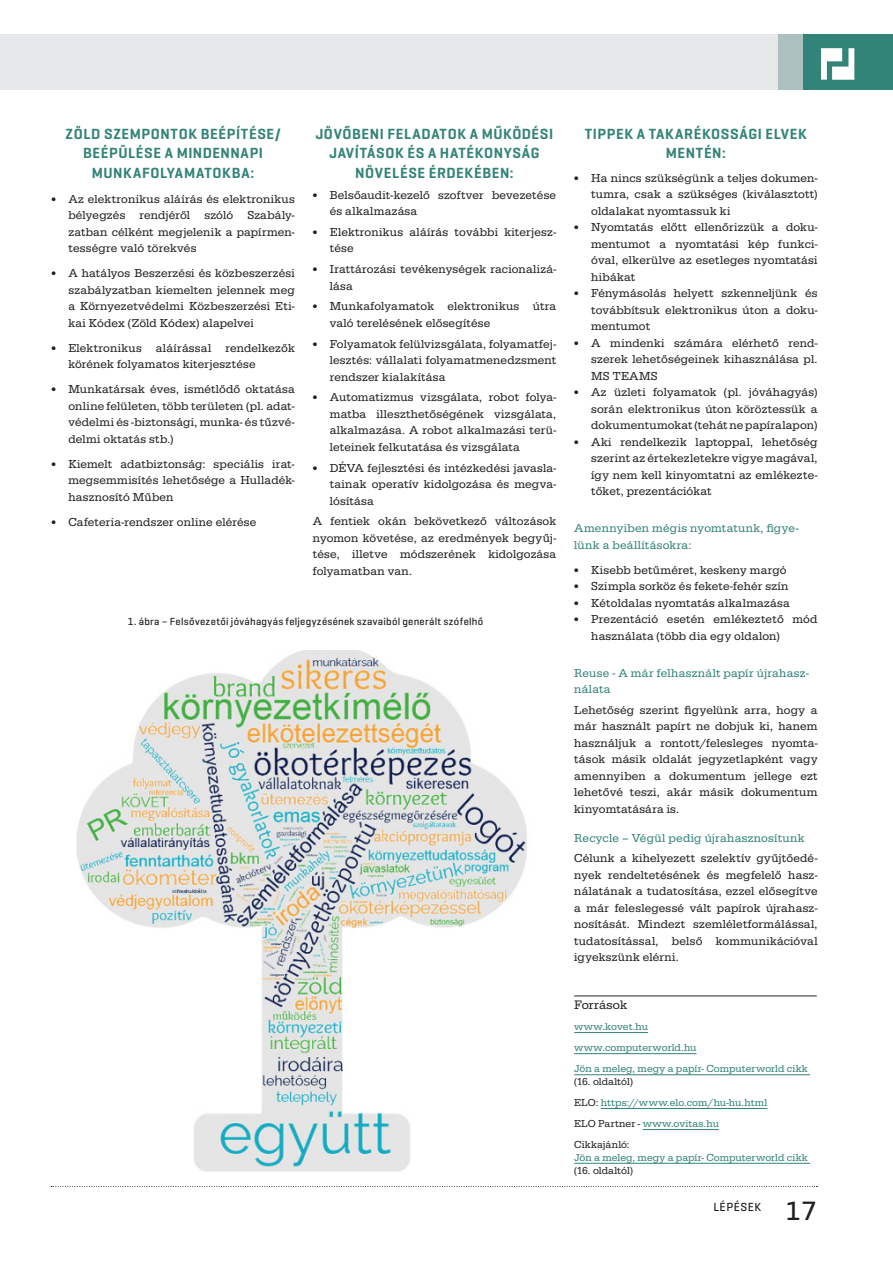
<style>
.page{position:relative;width:893px;height:1263px;background:#fff}
.page>*{position:absolute;margin:0;border:0;box-sizing:border-box;transform-origin:0 0}
.oldaszam{font:500 27px "Geogrotesque";color:#231f20}
.szines_belso_cim_OK{font:600 15px/19.5px "Geogrotesque";letter-spacing:.04em;color:#328378;text-align:center}
.labjegyzet_elso{font:12.75px "Serifa";letter-spacing:.005em;color:#231f20}
.kenyer{font:12px/16.5px "Serifa";letter-spacing:.015em;color:#231f20;text-align:justify}
.szines_alcím_02{font:12px/16.5px "Serifa";letter-spacing:.025em;color:#328378}
.t1{font:500 12px "Geogrotesque";letter-spacing:.04em;color:#231f20}
.labjegyzet{font:10.5px/12.6px "Serifa";letter-spacing:.005em;color:#328378}
.tabla{font:500 10.5px "Geogrotesque";letter-spacing:.03em;color:#231f20}
.s1{font-family:"Geogrotesque";font-weight:300}
.s2{color:#231f20}
</style>
<div class="page">
<div style="left:0;top:34px;width:893px;height:55px;background:#e6e7e9"></div>
<svg style="left:51px;top:1186px;width:766px;height:1px"></svg>
<div style="left:778px;top:34px;width:115px;height:55px;background:#acc1bf"></div>
<div style="left:804px;top:34px;width:89px;height:55px;background:#328378"></div>
<svg style="left:821px;top:48px;width:33px;height:32px"></svg>
<hr style="left:574px;top:995px;width:243px;height:1px;background:#231f20">
<hr style="left:574px;top:1032px;width:74px;height:1px;background:#328378">
<hr style="left:574px;top:1053px;width:122px;height:1px;background:#328378">
<hr style="left:574px;top:1074px;width:236px;height:1px;background:#328378">
<hr style="left:601px;top:1108px;width:166px;height:1px;background:#328378">
<hr style="left:643px;top:1129px;width:76px;height:1px;background:#328378">
<hr style="left:574px;top:1163px;width:236px;height:1px;background:#328378">
<img style="left:76px;top:650px;width:451px;height:522px">
<p class="szines_belso_cim_OK" style="left:66px;top:124px;width:216px">ZÖLD SZEMPONTOK BEÉPÍTÉSE/<br>BEÉPÜLÉSE A MINDENNAPI<br>MUNKAFOLYAMATOKBA:</p>
<p class="kenyer" style="left:68px;top:191px;width:228px;text-indent:-17px"><span class="s1">∫</span> Az elektronikus aláírás és elektronikus bélyegzés rendjéről szóló Szabály&shy;zatban célként megjelenik a papírmen&shy;tességre való törekvés</p>
<p class="kenyer" style="left:68px;top:265px;width:228px;text-indent:-17px"><span class="s1">∫</span> A hatályos Beszerzési és közbeszerzési szabályzatban kiemelten jelennek meg a Környezetvédelmi Közbeszerzési Eti&shy;kai Kódex (Zöld Kódex) alapelvei</p>
<p class="kenyer" style="left:68px;top:340px;width:228px;text-indent:-17px"><span class="s1">∫</span> Elektronikus aláírással rendelkezők körének folyamatos kiterjesztése</p>
<p class="kenyer" style="left:68px;top:381px;width:228px;text-indent:-17px"><span class="s1">∫</span> Munkatársak éves, ismétlődő oktatása online felületen, több területen (pl. adat&shy;védelmi és -biztonsági, munka- és tűzvé&shy;delmi oktatás stb.)</p>
<p class="kenyer" style="left:68px;top:456px;width:228px;text-indent:-17px"><span class="s1">∫</span> Kiemelt adatbiztonság: speciális irat&shy;megsemmisítés lehetősége a Hulladék&shy;hasznosító Műben</p>
<p class="kenyer" style="left:51px;top:514px;width:206px"><span class="s1">∫</span> Cafeteria-rendszer online elérése</p>
<p class="szines_belso_cim_OK" style="left:316px;top:124px;width:239px">JÖVŐBENI FELADATOK A MŰKÖDÉSI<br>JAVÍTÁSOK ÉS A HATÉKONYSÁG<br>NÖVELÉSE ÉRDEKÉBEN:</p>
<p class="kenyer" style="left:330px;top:186px;width:228px;text-indent:-17px"><span class="s1">∫</span> Belsőaudit-kezelő szoftver bevezetése és alkalmazása</p>
<p class="kenyer" style="left:330px;top:224px;width:228px;text-indent:-17px"><span class="s1">∫</span> Elektronikus aláírás további kiterjesz&shy;tése</p>
<p class="kenyer" style="left:330px;top:261px;width:228px;text-indent:-17px"><span class="s1">∫</span> Irattározási tevékenységek racionalizá&shy;lása</p>
<p class="kenyer" style="left:330px;top:298px;width:228px;text-indent:-17px"><span class="s1">∫</span> Munkafolyamatok elektronikus útra való terelésének elősegítése</p>
<p class="kenyer" style="left:330px;top:335px;width:228px;text-indent:-17px"><span class="s1">∫</span> Folyamatok felülvizsgálata, folyamatfej&shy;lesztés: vállalati folyamatmenedzsment rendszer kialakítása</p>
<p class="kenyer" style="left:330px;top:389px;width:228px;text-indent:-17px"><span class="s1">∫</span> Automatizmus vizsgálata, robot folya&shy;matba illeszthetőségének vizsgálata, alkalmazása. A robot alkalmazási terü&shy;leteinek felkutatása és vizsgálata</p>
<p class="kenyer" style="left:330px;top:459px;width:228px;text-indent:-17px"><span class="s1">∫</span> DÉVA fejlesztési és intézkedési javasla&shy;tainak operatív kidolgozása és megva&shy;lósítása</p>
<p class="kenyer" style="left:313px;top:513px;width:245px">A fentiek okán bekövetkező változások nyomon követése, az eredmények begyűj&shy;tése, illetve módszerének kidolgozása folyamatban van.</p>
<p class="tabla" style="left:128px;top:615px;width:357px">1. ábra – Felsővezetői jóváhagyás feljegyzésének szavaiból generált szófelhő</p>
<p class="szines_belso_cim_OK" style="left:585px;top:124px;width:224px">TIPPEK A TAKARÉKOSSÁGI ELVEK<br>MENTÉN:</p>
<p class="kenyer" style="left:591px;top:169px;width:228px;text-indent:-17px"><span class="s1">∫</span> Ha nincs szükségünk a teljes dokumen&shy;tumra, csak a szükséges (kiválasztott) oldalakat nyomtassuk ki</p>
<p class="kenyer" style="left:591px;top:219px;width:228px;text-indent:-17px"><span class="s1">∫</span> Nyomtatás előtt ellenőrizzük a doku&shy;mentumot a nyomtatási kép funkci&shy;óval, elkerülve az esetleges nyomtatási hibákat</p>
<p class="kenyer" style="left:591px;top:285px;width:228px;text-indent:-17px"><span class="s1">∫</span> Fénymásolás helyett szkenneljünk és továbbítsuk elektronikus úton a doku&shy;mentumot</p>
<p class="kenyer" style="left:591px;top:334px;width:228px;text-indent:-17px"><span class="s1">∫</span> A mindenki számára elérhető rend&shy;szerek lehetőségeinek kihasználása pl.<br>MS TEAMS</p>
<p class="kenyer" style="left:591px;top:384px;width:228px;text-indent:-17px"><span class="s1">∫</span> Az üzleti folyamatok (pl. jóváhagyás) során elektronikus úton köröztessük a dokumentumokat (tehát ne papíralapon)</p>
<p class="kenyer" style="left:591px;top:433px;width:228px;text-indent:-17px"><span class="s1">∫</span> Aki rendelkezik laptoppal, lehetőség szerint az értekezletekre vigye magával, így nem kell kinyomtatni az emlékezte&shy;tőket, prezentációkat</p>
<p class="szines_alcím_02" style="left:574px;top:520px;width:226px">Amennyiben mégis nyomtatunk, figye&shy;lünk a beállításokra:</p>
<p class="kenyer" style="left:574px;top:562px;width:214px"><span class="s1">∫</span> Kisebb betűméret, keskeny margó</p>
<p class="kenyer" style="left:574px;top:578px;width:216px"><span class="s1">∫</span> Szimpla sorköz és fekete-fehér szín</p>
<p class="kenyer" style="left:574px;top:595px;width:217px"><span class="s1">∫</span> Kétoldalas nyomtatás alkalmazása</p>
<p class="kenyer" style="left:591px;top:611px;width:228px;text-indent:-17px"><span class="s1">∫</span> Prezentáció esetén emlékeztető mód használata (több dia egy oldalon)</p>
<p class="szines_alcím_02" style="left:574px;top:664px;width:236px">Reuse - A már felhasznált papír újrahasz&shy;nálata</p>
<p class="kenyer" style="left:574px;top:702px;width:245px">Lehetőség szerint figyelünk arra, hogy a már használt papírt ne dobjuk ki, hanem használjuk a rontott/felesleges nyomta&shy;tások másik oldalát jegyzetlapként vagy amennyiben a dokumentum jellege ezt lehetővé teszi, akár másik dokumentum kinyomtatására is.</p>
<p class="szines_alcím_02" style="left:574px;top:829px;width:232px">Recycle – Végül pedig újrahasznosítunk</p>
<p class="kenyer" style="left:574px;top:850px;width:245px">Célunk a kihelyezett szelektív gyűjtőedé&shy;nyek rendeltetésének és megfelelő hasz&shy;nálatának a tudatosítása, ezzel elősegítve a már feleslegessé vált papírok újrahasz&shy;nosítását. Mindezt szemléletformálással, tudatosítással, belső kommunikációval igyekszünk elérni.</p>
<p class="labjegyzet_elso" style="left:574px;top:998px;width:55px">Források</p>
<p class="labjegyzet" style="left:574px;top:1020px;width:75px">www.kovet.hu</p>
<p class="labjegyzet" style="left:574px;top:1041px;width:124px">www.computerworld.hu</p>
<p class="labjegyzet" style="left:574px;top:1063px;width:235px">Jön a meleg, megy a papír- Computerworld cikk <span class="s2">(16. oldaltól)</span></p>
<p class="labjegyzet" style="left:574px;top:1096px;width:195px"><span class="s2">ELO:</span> https://www.elo.com/hu-hu.html</p>
<p class="labjegyzet" style="left:574px;top:1117px;width:146px"><span class="s2">ELO Partner -</span> www.ovitas.hu</p>
<p class="labjegyzet" style="left:574px;top:1138px;width:235px"><span class="s2">Cikkajánló:<br></span>Jön a meleg, megy a papír- Computerworld cikk <span class="s2">(16. oldaltól)</span></p>
<p class="t1" style="left:713px;top:1199px;width:49px">LÉPÉSEK</p>
<p class="oldaszam" style="left:786px;top:1193px;width:32px">17</p>
</div>
